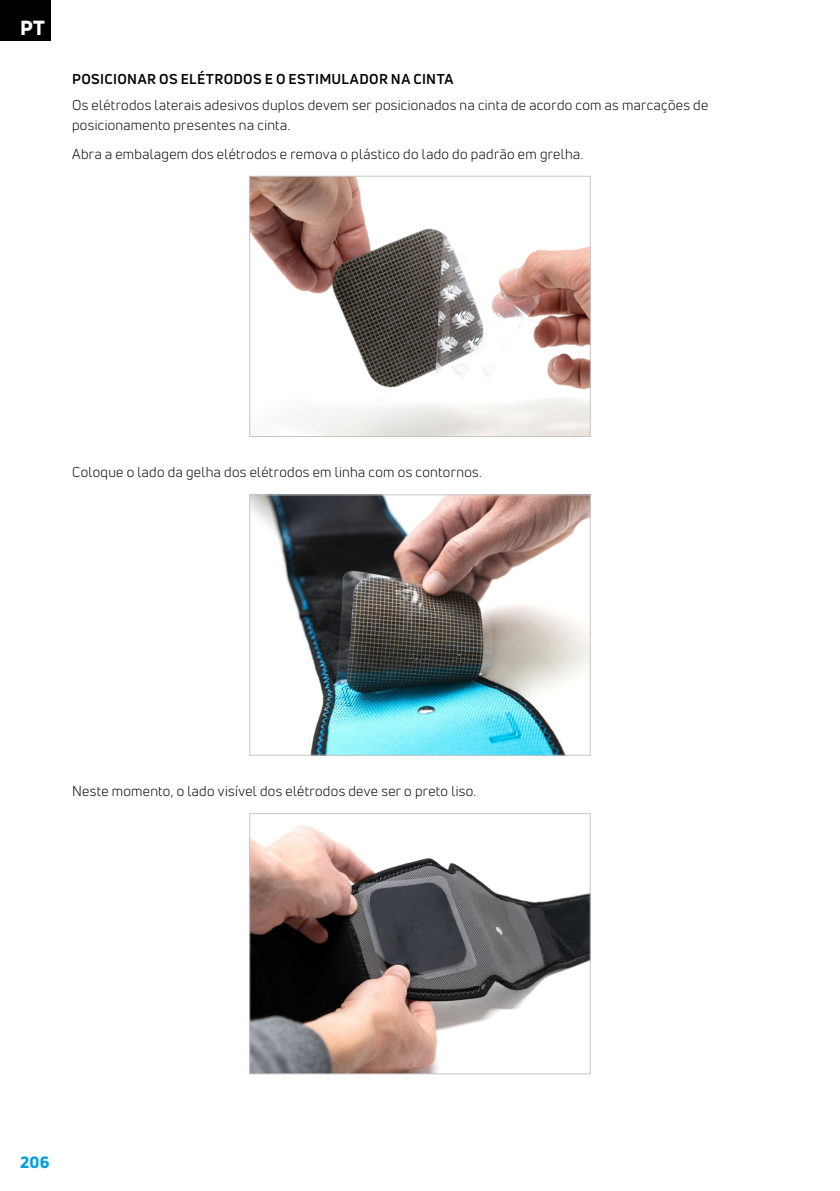
<style>
.page{position:relative;width:840px;height:1191px;background:#fff}
.page>*{position:absolute;margin:0;border:0;box-sizing:border-box;transform-origin:0 0}
.t1{font:800 20px "Uni Neue";color:#fff}
.t2{font:800 16px "Uni Neue";color:#009fe3}
.t3{font:14px/20px "Uni Neue";letter-spacing:.02em;color:#000}
.t4{font:700 14px "Uni Neue";letter-spacing:.025em;color:#000}
</style>
<div class="page">
<div style="left:0;top:0;width:50px;height:41px;background:#000"></div>
<img style="left:251px;top:178px;width:337px;height:257px">
<div style="left:249px;top:176px;width:341px;height:261px;border:1px solid #c6c6c6"></div>
<img style="left:251px;top:496px;width:337px;height:257px">
<div style="left:249px;top:494px;width:341px;height:261px;border:1px solid #c6c6c6"></div>
<img style="left:251px;top:825px;width:337px;height:247px">
<div style="left:249px;top:813px;width:341px;height:261px;border:1px solid #c6c6c6"></div>
<h1 class="t1" style="left:20px;top:14px;width:26px">PT</h1>
<p class="t4" style="left:72px;top:70px;width:382px">POSICIONAR OS ELÉTRODOS E O ESTIMULADOR NA CINTA</p>
<p class="t3" style="left:72px;top:95px;width:637px">Os elétrodos laterais adesivos duplos devem ser posicionados na cinta de acordo com as marcações de posicionamento presentes na cinta.</p>
<p class="t3" style="left:72px;top:144px;width:512px">Abra a embalagem dos elétrodos e remova o plástico do lado do padrão em grelha.</p>
<p class="t3" style="left:72px;top:462px;width:411px">Coloque o lado da gelha dos elétrodos em linha com os contornos.</p>
<p class="t3" style="left:72px;top:781px;width:405px">Neste momento, o lado visível dos elétrodos deve ser o preto liso.</p>
<p class="t2" style="left:20px;top:1151px;width:31px">206</p>
</div>
